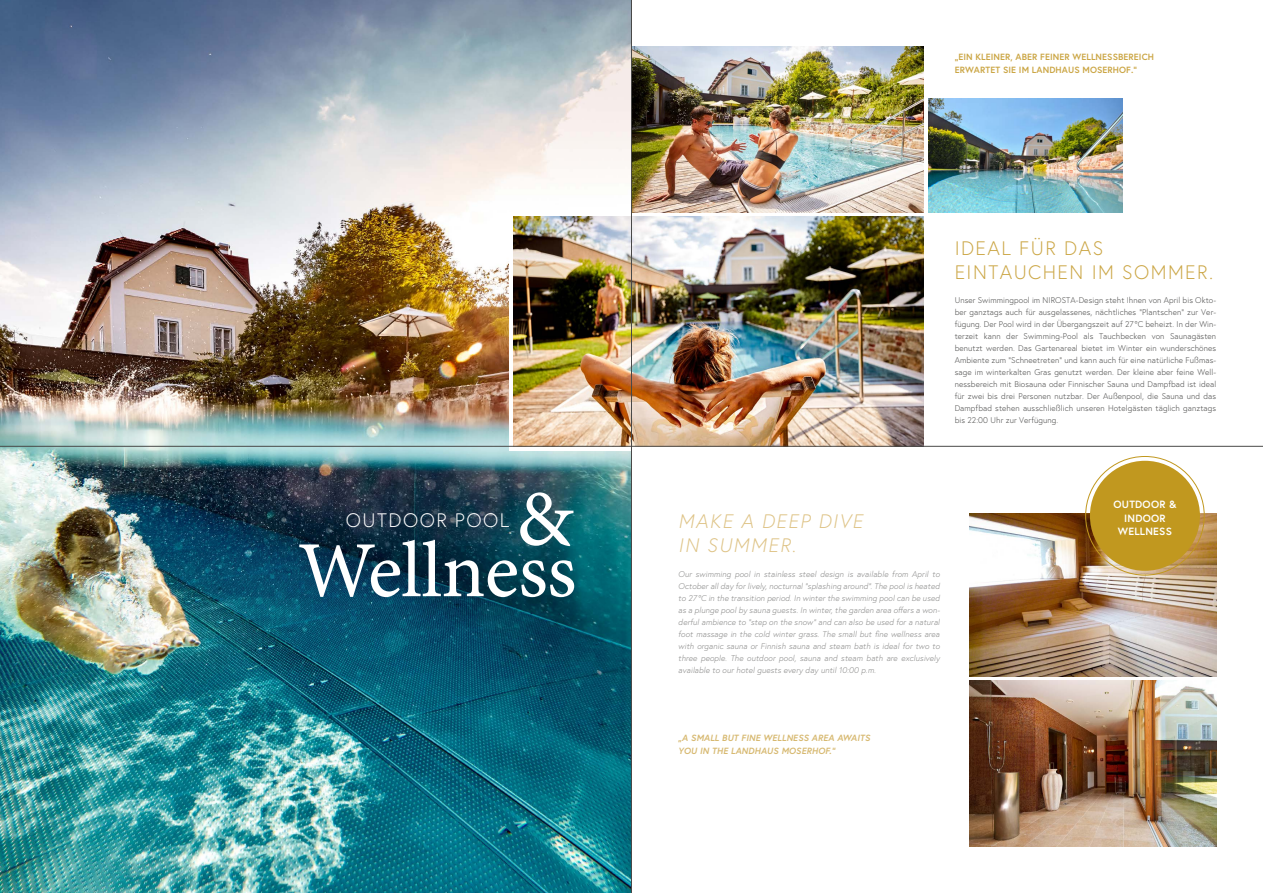
<style>
.page{position:relative;width:1263px;height:893px;background:#fff}
.page>*{position:absolute;margin:0;border:0;box-sizing:border-box;transform-origin:0 0}
.t1{font:79.5px "Minion Pro Capt";letter-spacing:-.015em;color:#fff}
.t2{font:300 19.5px/24px "Europa";letter-spacing:.075em;color:#cba645}
.t3{font:italic 300 19.5px/24px "Europa";letter-spacing:.075em;color:#dec386}
.t4{font:300 19.5px "Europa";letter-spacing:.075em;color:#fff}
.t5{font:700 10.5px/13.5px "Europa";letter-spacing:.025em;color:#fff;text-align:center}
.t6{font:700 9px/12.8px "Europa";letter-spacing:.01em;color:#cba645}
.t7{font:italic 700 9px/12.8px "Europa";letter-spacing:.01em;color:#d7b971}
.t8{font:300 8.25px/12px "Europa";letter-spacing:.01em;color:#494948;text-align:justify}
.t9{font:italic 300 8.25px/12px "Europa";letter-spacing:.01em;color:#878786;text-align:justify}
</style>
<div class="page">
<img style="left:0;top:0;width:631px;height:893px">
<img style="left:969px;top:513px;width:247px;height:163px">
<img style="left:969px;top:680px;width:247px;height:166px">
<div style="left:510px;top:212px;width:430px;height:239px;background:#fff"></div>
<img style="left:514px;top:216px;width:410px;height:230px">
<img style="left:632px;top:47px;width:292px;height:165px">
<img style="left:928px;top:98px;width:194px;height:114px">
<div style="left:1090px;top:461px;width:110px;height:110px;background:#c1981f;border-radius:50%"></div>
<hr style="left:0;top:446px;width:1263px;height:1px;background:#494948">
<hr style="left:631px;top:0;width:1px;height:893px;background:#494948">
<p class="t6" style="left:955px;top:50px;width:201px">„EIN KLEINER, ABER FEINER WELLNESSBEREICH<br>ERWARTET SIE IM LANDHAUS MOSERHOF.“</p>
<h2 class="t2" style="left:955px;top:236px;width:260px">IDEAL FÜR DAS<br>EINTAUCHEN IM SOMMER.</h2>
<p class="t8" style="left:955px;top:295px;width:263px">Unser Swimmingpool im NIROSTA-Design steht Ihnen von April bis Okto&shy;ber ganztags auch für ausgelassenes, nächtliches “Plantschen” zur Ver&shy;fügung. Der Pool wird in der Übergangszeit auf 27 °C beheizt. In der Win&shy;terzeit kann der Swimming-Pool als Tauchbecken von Saunagästen benutzt werden. Das Gartenareal bietet im Winter ein wunderschönes Ambiente zum “Schneetreten” und kann auch für eine natürliche Fußmas&shy;sage im winterkalten Gras genutzt werden. Der kleine aber feine Well&shy;nessbereich mit Biosauna oder Finnischer Sauna und Dampfbad ist ideal für zwei bis drei Personen nutzbar. Der Außenpool, die Sauna und das Dampfbad stehen ausschließlich unseren Hotelgästen täglich ganztags bis 22:00 Uhr zur Verfügung.</p>
<h1 class="t1" style="left:516px;top:472px;width:59px">&amp;</h1>
<p class="t5" style="left:1113px;top:498px;width:65px">OUTDOOR &amp;<br>INDOOR<br>WELLNESS</p>
<h2 class="t4" style="left:346px;top:509px;width:165px">OUTDOOR POOL</h2>
<h2 class="t3" style="left:678px;top:509px;width:186px">MAKE A DEEP DIVE<br>IN SUMMER.</h2>
<p class="t9" style="left:678px;top:568px;width:263px">Our swimming pool in stainless steel design is available from April to October all day for lively, nocturnal “splashing around”. The pool is heated to 27 °C in the transition period. In winter the swimming pool can be used as a plunge pool by sauna guests. In winter, the garden area offers a won&shy;derful ambience to “step on the snow” and can also be used for a natural foot massage in the cold winter grass. The small but fine wellness area with organic sauna or Finnish sauna and steam bath is ideal for two to three people. The outdoor pool, sauna and steam bath are exclusively available to our hotel guests every day until 10:00 p.m.</p>
<h1 class="t1" style="left:298px;top:523px;width:280px">Wellness</h1>
<p class="t7" style="left:678px;top:731px;width:193px">„A SMALL BUT FINE WELLNESS AREA AWAITS<br>YOU IN THE LANDHAUS MOSERHOF.“</p>
</div>
